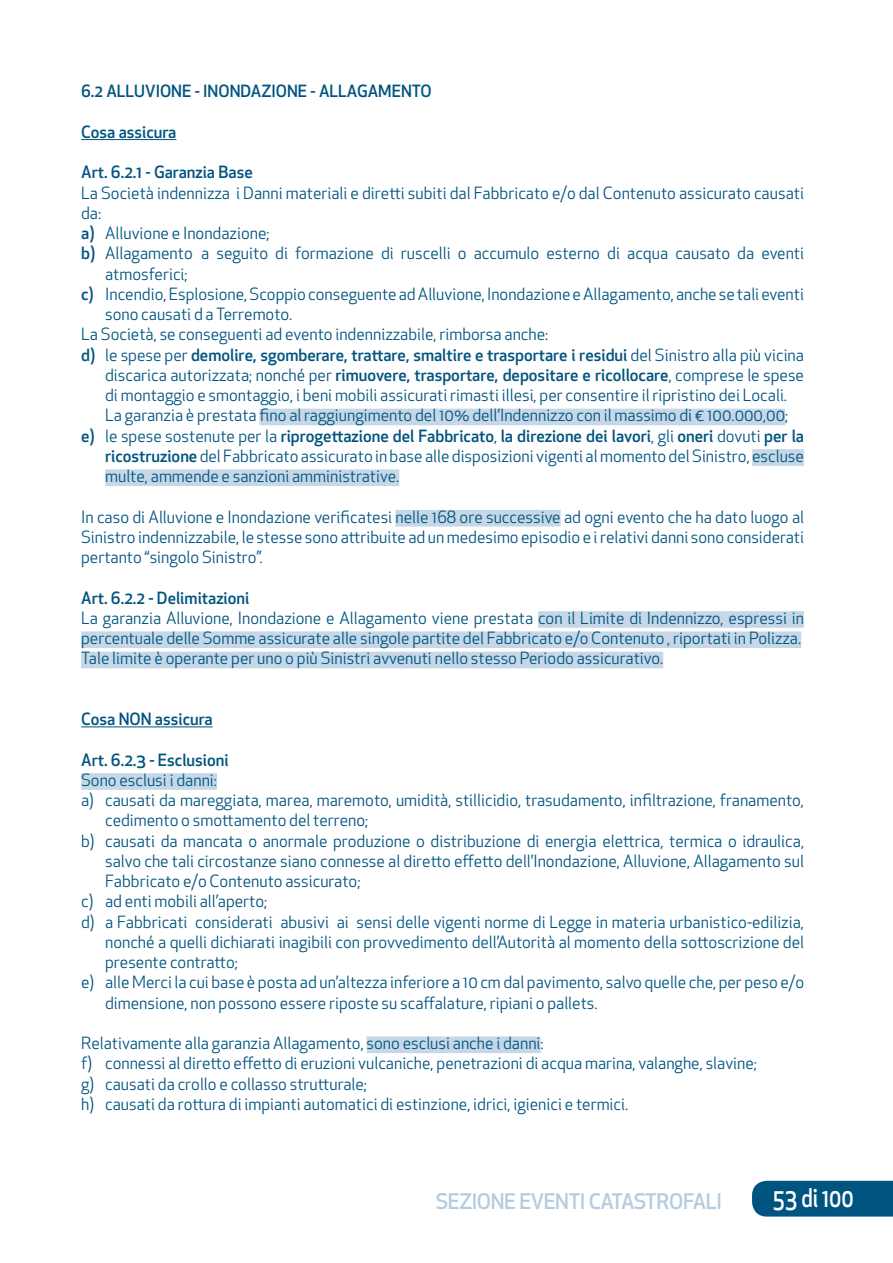
<style>
.page{position:relative;width:893px;height:1263px;background:#fff}
.page>*{position:absolute;margin:0;border:0;box-sizing:border-box;transform-origin:0 0}
.t1{font:500 25.2px "Apex New";letter-spacing:-.005em;color:#fff;scale:.83 1}
.t2{font:500 21px "Apex New";letter-spacing:-.02em;color:#b4ccdf}
.t3{font:16.5px/20.2px "Apex New";color:#005480}
.t4{font:500 16.5px "Apex New";color:#005480}
.s1{font-weight:500}
.s2{font-weight:400}
</style>
<div class="page">
<div style="left:752px;top:1181px;width:141px;height:35px;background:#005480"></div>
<hr style="left:81px;top:139px;width:95px;height:1px;background:#005480">
<div style="left:260px;top:409px;width:525px;height:16px;background:#c6d8e7"></div>
<div style="left:752px;top:449px;width:52px;height:17px;background:#c6d8e7"></div>
<div style="left:105px;top:469px;width:294px;height:17px;background:#c6d8e7"></div>
<div style="left:395px;top:510px;width:166px;height:16px;background:#c6d8e7"></div>
<div style="left:538px;top:611px;width:266px;height:17px;background:#c6d8e7"></div>
<div style="left:81px;top:631px;width:720px;height:17px;background:#c6d8e7"></div>
<div style="left:81px;top:652px;width:582px;height:16px;background:#c6d8e7"></div>
<hr style="left:81px;top:727px;width:132px;height:1px;background:#005480">
<div style="left:81px;top:773px;width:136px;height:17px;background:#c6d8e7"></div>
<div style="left:367px;top:1036px;width:174px;height:17px;background:#c6d8e7"></div>
<p class="t4" style="left:81px;top:80px;width:352px">6.2 ALLUVIONE - INONDAZIONE - ALLAGAMENTO</p>
<p class="t4" style="left:81px;top:121px;width:97px">Cosa assicura</p>
<p class="t4" style="left:81px;top:161px;width:173px">Art. 6.2.1 - Garanzia Base</p>
<p class="t3" style="left:81px;top:183px;width:724px">La Società indennizza i Danni materiali e diretti subiti dal Fabbricato e/o dal Contenuto assicurato causati</p>
<p class="t3" style="left:81px;top:203px;width:22px">da:</p>
<p class="t3" style="left:81px;top:223px;width:190px"><span class="s1">a)</span> Alluvione e Inondazione;</p>
<p class="t3" style="left:81px;top:243px;width:724px"><span class="s1">b)</span> Allagamento a seguito di formazione di ruscelli o accumulo esterno di acqua causato da eventi</p>
<p class="t3" style="left:105px;top:264px;width:84px">atmosferici;</p>
<p class="t3" style="left:81px;top:284px;width:724px"><span class="s1">c)</span> Incendio, Esplosione, Scoppio conseguente ad Alluvione, Inondazione e Allagamento, anche se tali eventi</p>
<p class="t3" style="left:105px;top:304px;width:189px">sono causati d a Terremoto.</p>
<p class="t3" style="left:81px;top:324px;width:469px">La Società, se conseguenti ad evento indennizzabile, rimborsa anche:</p>
<p class="t4" style="left:81px;top:344px;width:724px">d) <span class="s2">le spese per</span> demolire, sgomberare, trattare, smaltire e trasportare i residui <span class="s2">del Sinistro alla più vicina</span></p>
<p class="t3" style="left:105px;top:365px;width:700px">discarica autorizzata; nonché per <span class="s1">rimuovere, trasportare, depositare e ricollocare</span>, comprese le spese</p>
<p class="t3" style="left:105px;top:385px;width:683px">di montaggio e smontaggio, i beni mobili assicurati rimasti illesi, per consentire il ripristino dei Locali.</p>
<p class="t3" style="left:105px;top:405px;width:685px">La garanzia è prestata fino al raggiungimento del 10% dell’Indennizzo con il massimo di € 100.000,00;</p>
<p class="t4" style="left:81px;top:425px;width:724px">e) <span class="s2">le spese sostenute per la</span> riprogettazione del Fabbricato<span class="s2">,</span> la direzione dei lavori<span class="s2">, gli</span> oneri <span class="s2">dovuti</span> per la</p>
<p class="t3" style="left:105px;top:446px;width:700px"><span class="s1">ricostruzione</span> del Fabbricato assicurato in base alle disposizioni vigenti al momento del Sinistro, escluse</p>
<p class="t3" style="left:105px;top:466px;width:296px">multe, ammende e sanzioni amministrative.</p>
<p class="t3" style="left:81px;top:507px;width:724px;text-align:justify">In caso di Alluvione e Inondazione verificatesi nelle 168 ore successive ad ogni evento che ha dato luogo al Sinistro indennizzabile, le stesse sono attribuite ad un medesimo episodio e i relativi danni sono considerati pertanto “singolo Sinistro”.</p>
<p class="t4" style="left:81px;top:587px;width:170px">Art. 6.2.2 - Delimitazioni</p>
<p class="t3" style="left:81px;top:608px;width:724px">La garanzia Alluvione, Inondazione e Allagamento viene prestata con il Limite di Indennizzo, espressi in percentuale delle Somme assicurate alle singole partite del Fabbricato e/o Contenuto , riportati in Polizza.<br>Tale limite è operante per uno o più Sinistri avvenuti nello stesso Periodo assicurativo.</p>
<p class="t4" style="left:81px;top:708px;width:133px">Cosa NON assicura</p>
<p class="t4" style="left:81px;top:749px;width:149px">Art. 6.2.3 - Esclusioni</p>
<p class="t3" style="left:81px;top:770px;width:137px">Sono esclusi i danni:</p>
<p class="t3" style="left:81px;top:790px;width:724px">a) causati da mareggiata, marea, maremoto, umidità, stillicidio, trasudamento, infiltrazione, franamento,</p>
<p class="t3" style="left:105px;top:810px;width:265px">cedimento o smottamento del terreno;</p>
<p class="t3" style="left:81px;top:830px;width:724px">b) causati da mancata o anormale produzione o distribuzione di energia elettrica, termica o idraulica,</p>
<p class="t3" style="left:105px;top:851px;width:700px">salvo che tali circostanze siano connesse al diretto effetto dell’Inondazione, Alluvione, Allagamento sul</p>
<p class="t3" style="left:105px;top:871px;width:257px">Fabbricato e/o Contenuto assicurato;</p>
<p class="t3" style="left:81px;top:891px;width:188px">c) ad enti mobili all’aperto;</p>
<p class="t3" style="left:81px;top:911px;width:724px">d) a Fabbricati considerati abusivi ai sensi delle vigenti norme di Legge in materia urbanistico-edilizia,</p>
<p class="t3" style="left:105px;top:932px;width:700px">nonché a quelli dichiarati inagibili con provvedimento dell’Autorità al momento della sottoscrizione del</p>
<p class="t3" style="left:105px;top:952px;width:134px">presente contratto;</p>
<p class="t3" style="left:81px;top:972px;width:724px">e) alle Merci la cui base è posta ad un’altezza inferiore a 10 cm dal pavimento, salvo quelle che, per peso e/o</p>
<p class="t3" style="left:105px;top:992px;width:494px">dimensione, non possono essere riposte su scaffalature, ripiani o pallets.</p>
<p class="t3" style="left:81px;top:1033px;width:677px">Relativamente alla garanzia Allagamento, sono esclusi anche i danni:<br>f) connessi al diretto effetto di eruzioni vulcaniche, penetrazioni di acqua marina, valanghe, slavine; g) causati da crollo e collasso strutturale;<br>h) causati da rottura di impianti automatici di estinzione, idrici, igienici e termici.</p>
<p class="t2" style="left:436px;top:1187px;width:288px">SEZIONE EVENTI CATASTROFALI</p>
<h1 class="t1" style="left:773px;top:1181px;width:99px">53 di 100</h1>
</div>
